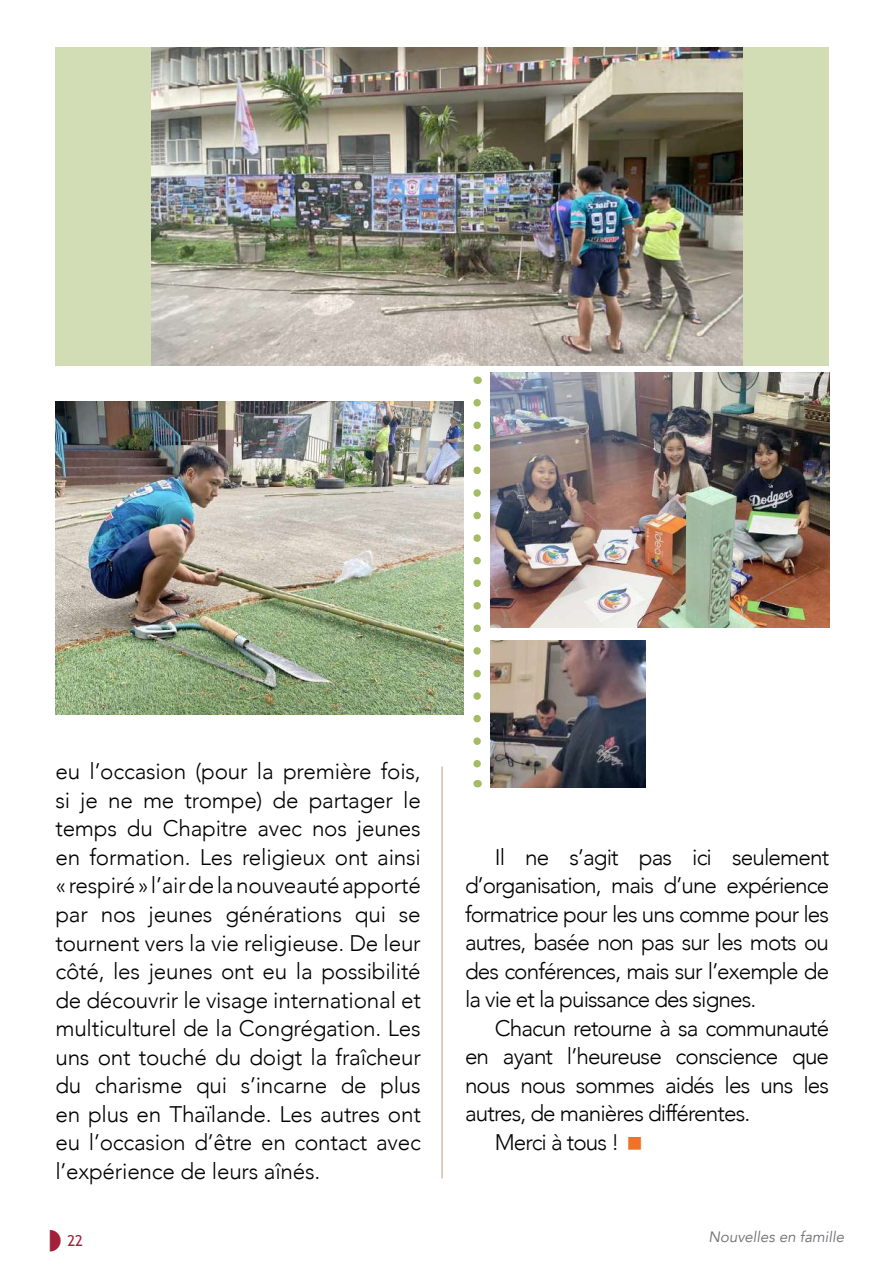
<style>
.page{position:relative;width:893px;height:1263px;background:#fff}
.page>*{position:absolute;margin:0;border:0;box-sizing:border-box;transform-origin:0 0}
.t1{font:300 22.5px/28.5px "Avenir";letter-spacing:-.04em;color:#000;text-align:justify}
.t2{font:italic 15px "Avenir";color:#6d6e71}
.t3{font:15px "Trebuchet MS";color:#a2203a}
</style>
<div class="page">
<div style="left:56px;top:47px;width:773px;height:319px;background:#d3ddb5"></div>
<img style="left:151px;top:47px;width:591px;height:319px">
<img style="left:491px;top:372px;width:338px;height:255px">
<img style="left:55px;top:401px;width:408px;height:314px">
<svg style="left:473px;top:403px;width:8px;height:365px"></svg>
<hr style="left:442px;top:766px;width:1px;height:412px;background:#c29b78">
<img style="left:491px;top:641px;width:154px;height:146px">
<p class="t1" style="left:55px;top:757px;width:367px">eu l’occasion (pour la première fois, si je ne me trompe) de partager le temps du Chapitre avec nos jeunes en formation. Les religieux ont ainsi «respiré» l’air de la nouveauté apporté par nos jeunes générations qui se tournent vers la vie religieuse. De leur côté, les jeunes ont eu la possibilité de découvrir le visage international et multiculturel de la Congrégation. Les uns ont touché du doigt la fraîcheur du charisme qui s’incarne de plus en plus en Thaïlande. Les autres ont eu l’occasion d’être en contact avec l’expérience de leurs aînés.</p>
<p class="t1" style="left:465px;top:843px;width:366px;text-indent:30px">Il ne s’agit pas ici seulement d’organisation, mais d’une expérience formatrice pour les uns comme pour les autres, basée non pas sur les mots ou des conférences, mais sur l’exemple de la vie et la puissance des signes.</p>
<p class="t1" style="left:495px;top:1014px;width:336px">Chacun retourne à sa communauté</p>
<p class="t1" style="left:465px;top:1042px;width:366px">en ayant l’heureuse conscience que</p>
<p class="t1" style="left:465px;top:1071px;width:366px">nous nous sommes aidés les uns les</p>
<p class="t1" style="left:465px;top:1099px;width:287px">autres, de manières différentes.</p>
<p class="t1" style="left:495px;top:1128px;width:126px">Merci à tous !</p>
<p class="t3" style="left:67px;top:1232px;width:17px">22</p>
<p class="t2" style="left:708px;top:1228px;width:137px">Nouvelles en famille</p>
</div>
